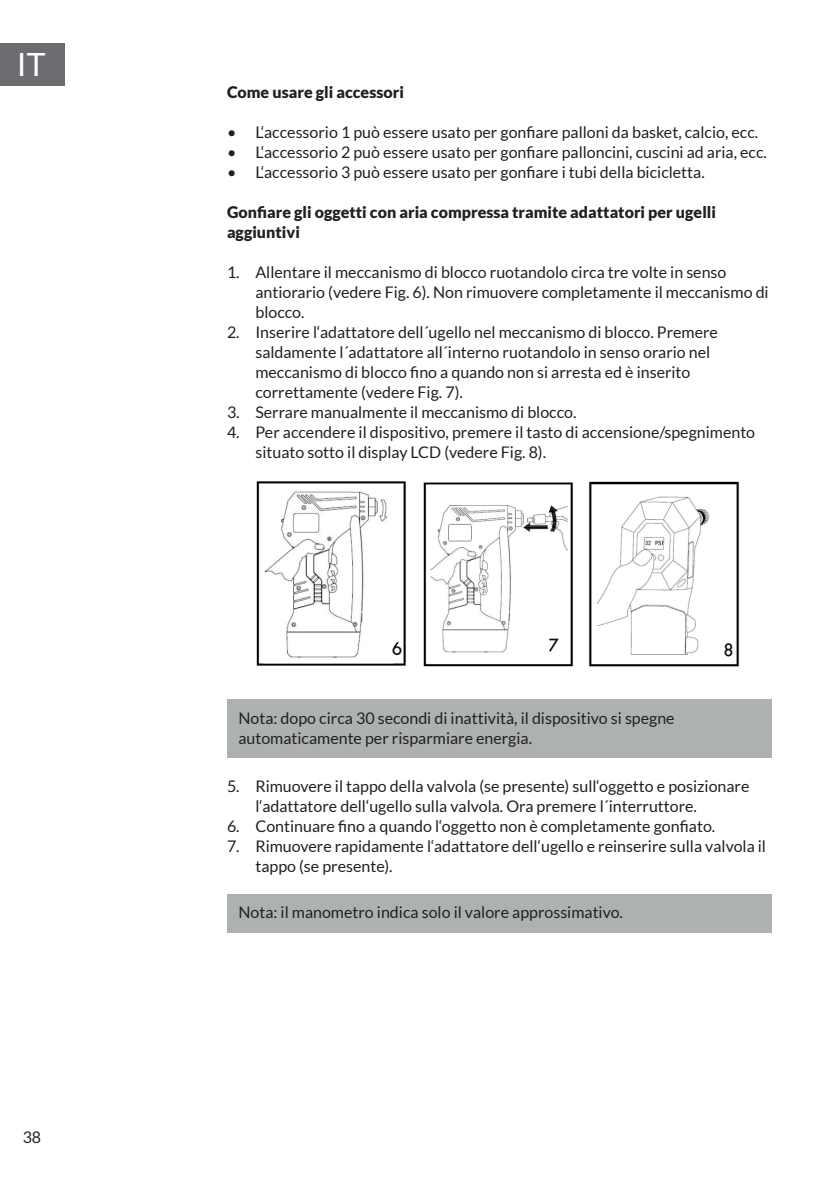
<style>
.page{position:relative;width:840px;height:1191px;background:#fff}
.page>*{position:absolute;margin:0;border:0;box-sizing:border-box;transform-origin:0 0}
.t1{font:32px "Lato";color:#fff}
.t2{font:16px/20px "Lato";color:#231f20}
.t3{font:900 16px/20px "Lato";color:#231f20}
</style>
<div class="page">
<div style="left:0;top:43px;width:65px;height:42px;background:#6c6d70"></div>
<div style="left:227px;top:699px;width:544px;height:59px;background:#aeb1b1"></div>
<div style="left:227px;top:893px;width:544px;height:39px;background:#aeb1b1"></div>
<img style="left:256px;top:481px;width:150px;height:185px">
<img style="left:423px;top:482px;width:150px;height:185px">
<img style="left:589px;top:481px;width:150px;height:186px">
<h1 class="t1" style="left:17px;top:47px;width:30px">IT</h1>
<p class="t2" style="left:23px;top:1127px;width:20px">38</p>
<p class="t3" style="left:227px;top:82px;width:178px">Come usare gli accessori</p>
<p class="t2" style="left:227px;top:122px;width:532px">• L‘accessorio 1 può essere usato per gonfiare palloni da basket, calcio, ecc.</p>
<p class="t2" style="left:227px;top:142px;width:541px">• L‘accessorio 2 può essere usato per gonfiare palloncini, cuscini ad aria, ecc.</p>
<p class="t2" style="left:227px;top:162px;width:479px">• L‘accessorio 3 può essere usato per gonfiare i tubi della bicicletta.</p>
<p class="t3" style="left:227px;top:202px;width:490px">Gonfiare gli oggetti con aria compressa tramite adattatori per ugelli aggiuntivi</p>
<p class="t2" style="left:255px;top:262px;width:514px;text-indent:-28px">1. Allentare il meccanismo di blocco ruotandolo circa tre volte in senso antiorario (vedere Fig. 6). Non rimuovere completamente il meccanismo di blocco.</p>
<p class="t2" style="left:255px;top:322px;width:464px;text-indent:-28px">2. Inserire l‘adattatore dell´ugello nel meccanismo di blocco. Premere saldamente l´adattatore all´interno ruotandolo in senso orario nel meccanismo di blocco fino a quando non si arresta ed è inserito correttamente (vedere Fig. 7).</p>
<p class="t2" style="left:227px;top:402px;width:351px">3. Serrare manualmente il meccanismo di blocco.</p>
<p class="t2" style="left:255px;top:422px;width:501px;text-indent:-28px">4. Per accendere il dispositivo, premere il tasto di accensione/spegnimento situato sotto il display LCD (vedere Fig. 8).</p>
<p class="t2" style="left:238px;top:708px;width:437px">Nota: dopo circa 30 secondi di inattività, il dispositivo si spegne automaticamente per risparmiare energia.</p>
<p class="t2" style="left:255px;top:776px;width:495px;text-indent:-28px">5. Rimuovere il tappo della valvola (se presente) sull‘oggetto e posizionare l‘adattatore dell‘ugello sulla valvola. Ora premere l´interruttore.</p>
<p class="t2" style="left:227px;top:816px;width:489px">6. Continuare fino a quando l‘oggetto non è completamente gonfiato.</p>
<p class="t2" style="left:255px;top:836px;width:512px;text-indent:-28px">7. Rimuovere rapidamente l‘adattatore dell‘ugello e reinserire sulla valvola il tappo (se presente).</p>
<p class="t2" style="left:238px;top:902px;width:386px">Nota: il manometro indica solo il valore approssimativo.</p>
</div>
